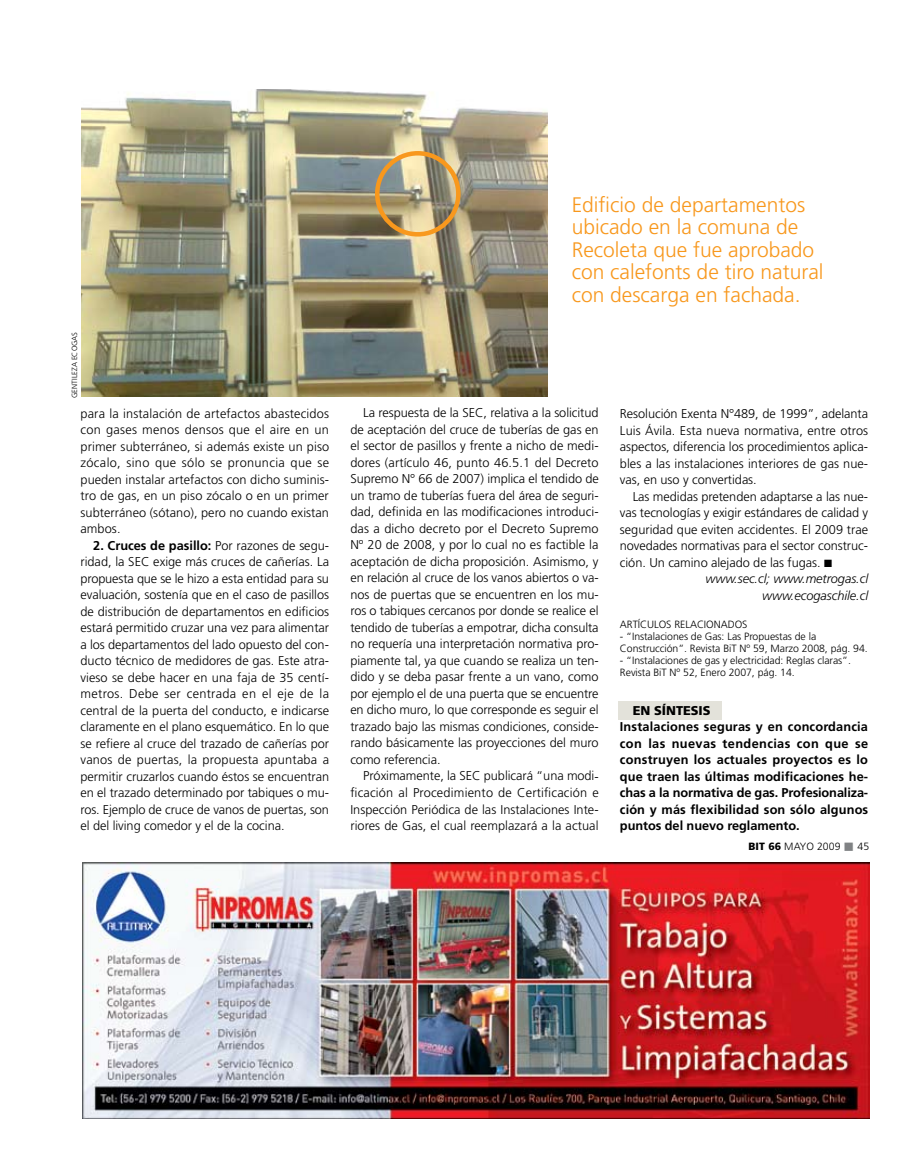
<style>
.page{position:relative;width:915px;height:1170px;background:#fff}
.page>*{position:absolute;margin:0;border:0;box-sizing:border-box;transform-origin:0 0}
.t1{font:300 21px/22.5px "Frutiger";color:#f8981d}
.t2{font:300 12.75px/16.5px "Frutiger";color:#000;text-align:justify}
.t3{font:700 12.75px/16.5px "Frutiger";letter-spacing:.005em;color:#000;text-align:justify}
.t4{font:italic 300 12.75px "Frutiger";letter-spacing:-.005em;color:#000}
.t5{font:900 12.75px "Frutiger";letter-spacing:-.005em;color:#000}
.t6{font:300 10.5px/12px "Frutiger";letter-spacing:-.005em;color:#000}
.t7{font:300 7.5px "Frutiger";letter-spacing:.005em;color:#000}
.s1{font-weight:700}
.s2{font-weight:900}
.s3{color:#808284}
</style>
<div class="page">
<div style="left:618px;top:700px;width:103px;height:19px;background:#e3e2da"></div>
<img style="left:81px;top:90px;width:466px;height:307px">
<div style="left:375px;top:151px;width:85px;height:85px;border:4px solid #f8981d;border-radius:50%"></div>
<img style="left:83px;top:862px;width:786px;height:255px">
<p class="t7" style="left:70px;top:398px;width:68px;rotate:-90deg">Gentileza ec ogas</p>
<p class="t2" style="left:80px;top:405px;width:250px">para la instalación de artefactos abastecidos con gases menos densos que el aire en un primer subterráneo, si además existe un piso zócalo, sino que sólo se pronuncia que se pueden instalar artefactos con dicho suminis&shy;tro de gas, en un piso zócalo o en un primer subterráneo (sótano), pero no cuando existan ambos.</p>
<p class="t2" style="left:80px;top:537px;width:250px;text-indent:13px"><span class="s1">2. Cruces de pasillo:</span> Por razones de segu&shy;ridad, la SEC exige más cruces de cañerías. La propuesta que se le hizo a esta entidad para su evaluación, sostenía que en el caso de pasillos de distribución de departamentos en edificios estará permitido cruzar una vez para alimentar a los departamentos del lado opuesto del con&shy;ducto técnico de medidores de gas. Este atra&shy;vieso se debe hacer en una faja de 35 centí&shy;metros. Debe ser centrada en el eje de la central de la puerta del conducto, e indicarse claramente en el plano esquemático. En lo que se refiere al cruce del trazado de cañerías por vanos de puertas, la propuesta apuntaba a permitir cruzarlos cuando éstos se encuentran en el trazado determinado por tabiques o mu&shy;ros. Ejemplo de cruce de vanos de puertas, son el del living comedor y el de la cocina.</p>
<h1 class="t1" style="left:571px;top:193px;width:253px">Edificio de departamentos ubicado en la comuna de<br>Recoleta que fue aprobado con calefonts de tiro natural con descarga en fachada.</h1>
<p class="t2" style="left:350px;top:404px;width:250px;text-indent:13px">La respuesta de la SEC, relativa a la solicitud de aceptación del cruce de tuberías de gas en el sector de pasillos y frente a nicho de medi&shy;dores (artículo 46, punto 46.5.1 del Decreto Supremo N° 66 de 2007) implica el tendido de un tramo de tuberías fuera del área de seguri&shy;dad, definida en las modificaciones introduci&shy;das a dicho decreto por el Decreto Supremo Nº 20 de 2008, y por lo cual no es factible la aceptación de dicha proposición. Asimismo, y en relación al cruce de los vanos abiertos o va&shy;nos de puertas que se encuentren en los mu&shy;ros o tabiques cercanos por donde se realice el tendido de tuberías a empotrar, dicha consulta no requería una interpretación normativa pro&shy;piamente tal, ya que cuando se realiza un ten&shy;dido y se deba pasar frente a un vano, como por ejemplo el de una puerta que se encuentre en dicho muro, lo que corresponde es seguir el trazado bajo las mismas condiciones, conside&shy;rando básicamente las proyecciones del muro como referencia.</p>
<p class="t2" style="left:350px;top:767px;width:250px;text-indent:13px">Próximamente, la SEC publicará “una modi&shy;ficación al Procedimiento de Certificación e Inspección Periódica de las Instalaciones Inte&shy;riores de Gas, el cual reemplazará a la actual</p>
<p class="t2" style="left:619px;top:405px;width:250px">Resolución Exenta N°489, de 1999”, adelanta Luis Ávila. Esta nueva normativa, entre otros aspectos, diferencia los procedimientos aplica&shy;bles a las instalaciones interiores de gas nue&shy;vas, en uso y convertidas.</p>
<p class="t2" style="left:632px;top:488px;width:237px">Las medidas pretenden adaptarse a las nue-</p>
<p class="t2" style="left:619px;top:504px;width:249px">vas tecnologías y exigir estándares de calidad y</p>
<p class="t2" style="left:619px;top:521px;width:250px">seguridad que eviten accidentes. El 2009 trae</p>
<p class="t2" style="left:619px;top:537px;width:250px">novedades normativas para el sector construc-</p>
<p class="t2" style="left:619px;top:554px;width:214px">ción. U n camino alejado de las fugas. ■</p>
<p class="t4" style="left:705px;top:571px;width:164px">www.sec.cl; www.metrogas.cl</p>
<p class="t4" style="left:762px;top:588px;width:107px">www.ecogaschile.cl</p>
<p class="t6" style="left:619px;top:618px;width:129px">artíc ulos relac ionados</p>
<p class="t6" style="left:619px;top:630px;width:249px">- “Instalaciones de Gas: Las Propuestas de la<br>Construcción”. Revista BiT Nº 59, Marzo 2008, pág. 94.</p>
<p class="t6" style="left:619px;top:654px;width:232px">- “Instalaciones de gas y electricidad: Reglas claras”.<br>Revista BiT Nº 52, Enero 2007, pág. 14.</p>
<p class="t5" style="left:632px;top:702px;width:52px">EN SÍNTESIS</p>
<p class="t3" style="left:619px;top:718px;width:250px">Instalaciones seguras y en concordancia con las nuevas tendencias con que se construyen los actuales proyectos es lo que traen las últimas modificaciones he&shy;chas a la normativa de gas. Profesionaliza&shy;ción y más flexibilidad son sólo algunos puntos del nuevo reglamento.</p>
<p class="t6" style="left:748px;top:840px;width:122px"><span class="s2">BIT 66</span> mayo 2009 <span class="s3">■</span> 45</p>
</div>
